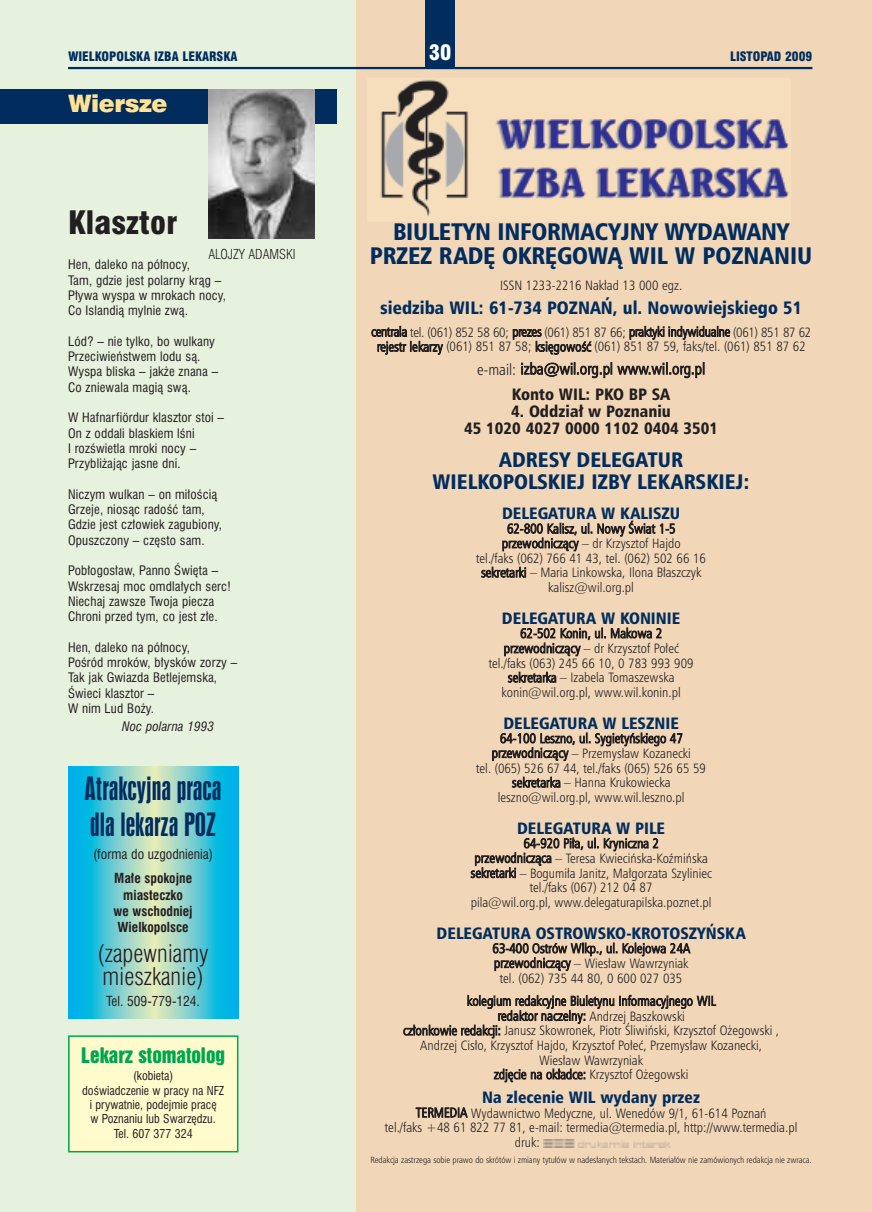
<style>
.page{position:relative;width:872px;height:1212px;background:#fff}
.page>*{position:absolute;margin:0;border:0;box-sizing:border-box;transform-origin:0 0}
.t1{font:31.5px "Swis 721 Blk Cn EU";letter-spacing:.01em;color:#231f20}
.t2{font:30px/36px "Swis 924 EU";color:#002d5e}
.t3{font:24px/23.7px "Humnst 777 Blk Cn EU";letter-spacing:-.01em;color:#002d5e;text-align:center}
.t4{font:24px/22.8px "Swis 721 Lt Cn EU";color:#231f20}
.t5{font:24px "Swis 721 Blk EU";letter-spacing:-.02em;color:#ffe292}
.t6{font:21px/21.5px "Humnst 777 Blk Cn EU";color:#002d5e;text-align:center}
.t7{font:21px "Swis 721 Blk Cn EU";color:#fff}
.t8{font:19.5px "Swis 921 EU";color:#00a54f}
.t9{font:18px "Humnst 777 Blk Cn EU";color:#002d5e}
.t10{font:16.5px "Humnst 777 Blk Cn EU";color:#002d5e}
.t11{font:16.5px/17px "Humnst 777 Blk Cn EU";color:#231f20;text-align:center}
.t12{font:15.75px "Humnst 777 Lt Cn EU";color:#231f20}
.t13{font:13.5px/14.7px "Humnst 777 Lt Cn EU";color:#231f20;text-align:center}
.t14{font:700 13.5px/16.2px "Swis 721 Cn EU";color:#231f20;text-align:center}
.t15{font:13.5px "Swis 721 Cn EU";color:#231f20}
.t16{font:13.5px "Swis 721 Lt Cn EU";color:#231f20}
.t17{font:12.75px/15.3px "Swis 721 Cn EU";letter-spacing:.01em;color:#231f20}
.t18{font:12.75px "Swis 721 Blk Cn EU";color:#002d5e}
.t19{font:italic 12.75px "Swis 721 Cn EU";letter-spacing:.01em;color:#231f20}
.t20{font:12px/14.4px "Swis 721 Cn EU";color:#231f20;text-align:center}
.t21{font:9px "Humnst 777 Lt Cn EU";letter-spacing:-.005em;color:#231f20}
</style>
<div class="page">
<div style="left:345px;top:0;width:527px;height:1212px;background:#f1d6b7"></div>
<div style="left:0;top:0;width:356px;height:1212px;background:#e7f2de"></div>
<img style="left:380px;top:80px;width:409px;height:136px">
<div style="left:0;top:89px;width:336px;height:34px;background:#002d5e"></div>
<img style="left:208px;top:89px;width:106px;height:149px">
<hr style="left:68px;top:67px;width:744px;height:2px;background:#002d5e">
<div style="left:425px;top:0;width:30px;height:68px;background:#002d5e"></div>
<img style="left:543px;top:1140px;width:127px;height:7px">
<div style="left:70px;top:1037px;width:167px;height:114px;background:#fffbcc"></div>
<div style="left:68px;top:1035px;width:170px;height:117px;border:2px solid #00a54f"></div>
<svg style="left:68px;top:766px;width:170px;height:252px;background:#62cbd3"></svg>
<p class="t18" style="left:68px;top:48px;width:171px">WIELKOPOLSKA IZBA LEKARSKA</p>
<h3 class="t7" style="left:429px;top:40px;width:24px">30</h3>
<p class="t18" style="left:730px;top:48px;width:84px">LISTOPAD 2009</p>
<h3 class="t5" style="left:68px;top:89px;width:101px">Wiersze</h3>
<h1 class="t1" style="left:68px;top:203px;width:111px">Klasztor</h1>
<p class="t17" style="left:68px;top:257px;width:159px">Hen, daleko na północy,<br>Tam, gdzie jest polarny krąg –<br>Pływa wyspa w mrokach nocy,<br>Co Islandią mylnie zwą.</p>
<p class="t17" style="left:68px;top:333px;width:152px">Lód? – nie tylko, bo wulkany<br>Przeciwieństwem lodu są.<br>Wyspa bliska – jakże znana –<br>Co zniewala magią swą.</p>
<p class="t17" style="left:68px;top:410px;width:158px">W Hafnarfiördur klasztor stoi –<br>On z oddali blaskiem lśni<br>I rozświetla mroki nocy –<br>Przybliżając jasne dni.</p>
<p class="t17" style="left:68px;top:486px;width:155px">Niczym wulkan – on miłością<br>Grzeje, niosąc radość tam,<br>Gdzie jest człowiek zagubiony,<br>Opuszczony – często sam.</p>
<p class="t17" style="left:68px;top:563px;width:164px">Pobłogosław, Panno Święta –<br>Wskrzesaj moc omdlałych serc!<br>Niechaj zawsze Twoja piecza<br>Chroni przed tym, co jest złe.</p>
<p class="t17" style="left:68px;top:639px;width:171px">Hen, daleko na północy,<br>Pośród mroków, błysków zorzy –<br>Tak jak Gwiazda Betlejemska,<br>Świeci klasztor –<br>W nim Lud Boży.</p>
<p class="t19" style="left:122px;top:719px;width:93px">Noc polarna 1993</p>
<p class="t16" style="left:208px;top:246px;width:89px">ALOJZY ADAMSKI</p>
<h2 class="t2" style="left:85px;top:771px;width:138px">Atrakcyjna praca dla lekarza POZ</h2>
<p class="t15" style="left:93px;top:845px;width:122px">(forma do uzgodnienia)</p>
<p class="t14" style="left:114px;top:871px;width:81px">Małe spokojne miasteczko<br>we wschodniej<br>Wielkopolsce</p>
<h3 class="t4" style="left:98px;top:942px;width:113px">(zapewniamy mieszkanie)</h3>
<p class="t15" style="left:106px;top:992px;width:95px">Tel. 509-779-124.</p>
<h3 class="t8" style="left:81px;top:1043px;width:146px">Lekarz stomatolog</h3>
<p class="t20" style="left:82px;top:1068px;width:144px">(kobieta)<br>doświadczenie w pracy na NFZ i prywatnie, podejmie pracę<br>w Poznaniu lub Swarzędzu.<br>Tel. 607 377 324</p>
<h3 class="t3" style="left:370px;top:220px;width:444px">BIULETYN INFORMACYJNY WYDAWANY<br>PRZEZ RADĘ OKRĘGOWĄ WIL W POZNANIU</h3>
<p class="t13" style="left:500px;top:277px;width:184px">ISSN 1233-2216 Nakład 13 000 egz.</p>
<h3 class="t9" style="left:380px;top:296px;width:423px">siedziba WIL: 61-734 POZNAŃ, ul. Nowowiejskiego 51</h3>
<p class="t13" style="left:371px;top:325px;width:442px">centrala tel. (061) 852 58 60; prezes (061) 851 87 66; praktyki indywidualne (061) 851 87 62 rejestr lekarzy (061) 851 87 58; księgowość (061) 851 87 59, faks/tel. (061) 851 87 62</p>
<p class="t12" style="left:477px;top:359px;width:229px">e-mail: izba@wil.org.pl www.wil.org.pl</p>
<p class="t11" style="left:512px;top:386px;width:160px">Konto WIL: PKO BP SA</p>
<p class="t11" style="left:464px;top:403px;width:255px">4. Oddział w Poznaniu<br>45 1020 4027 0000 1102 0404 3501</p>
<h3 class="t6" style="left:432px;top:449px;width:319px">ADRESY DELEGATUR<br>WIELKOPOLSKIEJ IZBY LEKARSKIEJ:</h3>
<p class="t10" style="left:502px;top:502px;width:180px">DELEGATURA W KALISZU</p>
<p class="t13" style="left:476px;top:521px;width:231px">62-800 Kalisz, ul. Nowy Świat 1-5 przewodniczący – dr Krzysztof Hajdo<br>tel./faks (062) 766 41 43, tel. (062) 502 66 16 sekretarki – Maria Linkowska, Ilona Błaszczyk kalisz@wil.org.pl</p>
<p class="t10" style="left:502px;top:607px;width:180px">DELEGATURA W KONINIE</p>
<p class="t13" style="left:488px;top:626px;width:206px">62-502 Konin, ul. Makowa 2 przewodniczący – dr Krzysztof Połeć tel./faks (063) 245 66 10, 0 783 993 909 sekretarka – Izabela Tomaszewska konin@wil.org.pl, www.wil.konin.pl</p>
<p class="t10" style="left:503px;top:712px;width:177px">DELEGATURA W LESZNIE</p>
<p class="t13" style="left:476px;top:731px;width:231px">64-100 Leszno, ul. Sygietyńskiego 47 przewodniczący – Przemysław Kozanecki<br>tel. (065) 526 67 44, tel./faks (065) 526 65 59 sekretarka – Hanna Krukowiecka leszno@wil.org.pl, www.wil.leszno.pl</p>
<p class="t10" style="left:517px;top:817px;width:150px">DELEGATURA W PILE</p>
<p class="t13" style="left:470px;top:836px;width:243px">64-920 Piła, ul. Kryniczna 2<br>przewodnicząca – Teresa Kwiecińska-Koźmińska sekretarki – Bogumiła Janitz, Małgorzata Szyliniec tel./faks (067) 212 04 87<br>pila@wil.org.pl, www.delegaturapilska.poznet.pl</p>
<p class="t10" style="left:436px;top:922px;width:311px">DELEGATURA OSTROWSKO-KROTOSZYŃSKA</p>
<p class="t13" style="left:492px;top:941px;width:199px">63-400 Ostrów Wlkp., ul. Kolejowa 24A przewodniczący – Wiesław Wawrzyniak tel. (062) 735 44 80, 0 600 027 035</p>
<p class="t13" style="left:403px;top:993px;width:377px">kolegium redakcyjne Biuletynu Informacyjnego WIL<br>redaktor naczelny: Andrzej Baszkowski<br>członkowie redakcji: Janusz Skowronek, Piotr Śliwiński, Krzysztof Ożegowski , Andrzej Cisło, Krzysztof Hajdo, Krzysztof Połeć, Przemysław Kozanecki, Wiesław Wawrzyniak<br>zdjęcie na okładce: Krzysztof Ożegowski</p>
<p class="t10" style="left:482px;top:1087px;width:219px">Na zlecenie WIL wydany przez</p>
<p class="t13" style="left:416px;top:1105px;width:352px">TERMEDIA Wydawnictwo Medyczne, ul. Wenedów 9/1, 61-614 Poznań</p>
<p class="t13" style="left:385px;top:1120px;width:414px">tel./faks +48 61 822 77 81, e-mail: termedia@termedia.pl, http://www.termedia.pl</p>
<p class="t13" style="left:515px;top:1135px;width:26px">druk:</p>
<p class="t21" style="left:370px;top:1154px;width:443px">Redakcja zastrzega sobie prawo do skrótów i zmiany tytułów w nadesłanych tekstach. Materiałów nie zamówionych redakcja nie zwraca.</p>
</div>
